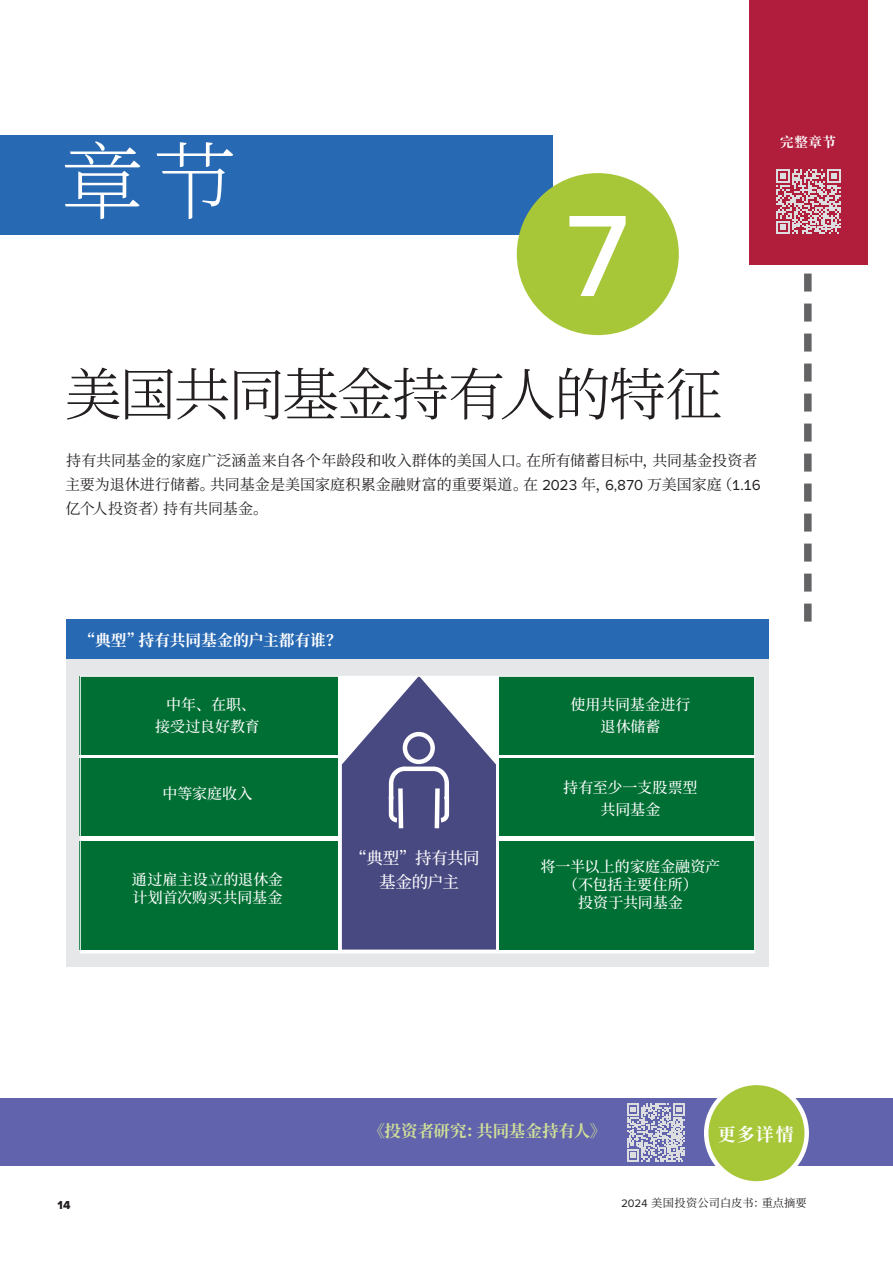
<style>
.page{position:relative;width:893px;height:1263px;background:#fff}
.page>*{position:absolute;margin:0;border:0;box-sizing:border-box;transform-origin:0 0}
.t1{font:500 120px "Proxima Nova";color:#fff}
.t2{font:200 84px "Source Han Serif CN";color:#fff}
.t3{font:300 57px "Source Han Serif CN";letter-spacing:-.04em;color:#231f20}
.t4{font:700 18px "Source Han Serif CN";color:#fff}
.t5{font:700 16.5px "Source Han Serif CN";color:#d0df98}
.t6{font:500 16.5px/24px "Source Han Serif CN";letter-spacing:-.025em;color:#fff;text-align:center}
.t7{font:700 15.75px "Source Han Serif CN";letter-spacing:-.005em;color:#fff}
.t8{font:15px/24px "Source Han Serif CN";letter-spacing:.005em;color:#231f20}
.t9{font:500 15px/22.5px "Source Han Serif CN";color:#fff;text-align:center}
.t10{font:700 13.5px "Source Han Serif CN";color:#fff}
.t11{font:12px "Proxima Nova Extrabld";color:#231f20}
.t12{font:11.25px "Source Han Serif CN";letter-spacing:.005em;color:#231f20}
.s1{font-family:"Proxima Nova"}
</style>
<div class="page">
<div style="left:0;top:136px;width:553px;height:99px;background:#2869b3"></div>
<div style="left:517px;top:173px;width:162px;height:162px;background:#a7c738;border-radius:50%"></div>
<div style="left:749px;top:64px;width:118px;height:201px;background:#b01e3c"></div>
<div style="left:0;top:1099px;width:893px;height:67px;background:#6163ad"></div>
<div style="left:706px;top:1083px;width:101px;height:100px;background:#a7c738;border-radius:50%"></div>
<div style="left:704px;top:1081px;width:105px;height:105px;border:4px solid #fff;border-radius:50%"></div>
<div style="left:66px;top:619px;width:702px;height:41px;background:#2869b3"></div>
<div style="left:66px;top:660px;width:702px;height:307px;background:#e6e7e9"></div>
<svg style="left:82px;top:678px;width:671px;height:273px;fill:#fff"></svg>
<div style="left:500px;top:676px;width:255px;height:78px;background:#006f34"></div>
<div style="left:80px;top:676px;width:258px;height:78px;background:#006f34"></div>
<div style="left:500px;top:758px;width:255px;height:78px;background:#006f34"></div>
<div style="left:80px;top:758px;width:258px;height:78px;background:#006f34"></div>
<div style="left:500px;top:841px;width:255px;height:108px;background:#006f34"></div>
<div style="left:80px;top:841px;width:258px;height:108px;background:#006f34"></div>
<svg style="left:342px;top:678px;width:154px;height:271px"></svg>
<div style="left:80px;top:676px;width:675px;height:277px;border:1px solid #fff"></div>
<svg style="left:627px;top:1103px;width:58px;height:58px"></svg>
<svg style="left:776px;top:169px;width:65px;height:453px"></svg>
<div style="left:749px;top:0;width:118px;height:77px;background:#b11e3d"></div>
<p class="t2" style="left:60px;top:135px;width:178px">章节</p>
<p class="t1" style="left:561px;top:167px;width:74px">7</p>
<p class="t10" style="left:780px;top:134px;width:57px">完整章节</p>
<p class="t3" style="left:65px;top:362px;width:659px">美国共同基金持有人的特征</p>
<p class="t8" style="left:65px;top:449px;width:697px">持有共同基金的家庭广泛涵盖来自各个年龄段和收入群体的美国人口。在所有储蓄目标中，共同基金投资者主要为退休进行储蓄。共同基金是美国家庭积累金融财富的重要渠道。在 <span class="s1">2023</span> 年，<span class="s1">6,870</span> 万美国家庭（<span class="s1">1.16</span>亿个人投资者）持有共同基金。</p>
<p class="t7" style="left:80px;top:632px;width:263px">“典型”持有共同基金的户主都有谁？</p>
<p class="t9" style="left:155px;top:693px;width:106px">中年、在职、接受过良好教育</p>
<p class="t9" style="left:162px;top:782px;width:92px">中等家庭收入</p>
<p class="t9" style="left:132px;top:871px;width:152px;line-height:18px;text-align:left">通过雇主设立的退休金计划首次购买共同基金</p>
<p class="t9" style="left:570px;top:693px;width:122px">使用共同基金进行退休储蓄</p>
<p class="t9" style="left:563px;top:776px;width:136px">持有至少一支股票型共同基金</p>
<p class="t6" style="left:350px;top:846px;width:131px">“典型”持有共同基金的户主</p>
<p class="t9" style="left:541px;top:857px;width:181px;line-height:18px">将一半以上的家庭金融资产（不包括主要住所）<br>投资于共同基金</p>
<p class="t5" style="left:368px;top:1122px;width:240px">《投资者研究：共同基金持有人》</p>
<p class="t4" style="left:718px;top:1124px;width:77px">更多详情</p>
<p class="t11" style="left:57px;top:1196px;width:15px">14</p>
<p class="t12" style="left:621px;top:1197px;width:187px"><span class="s1">2024</span> 美国投资公司白皮书：重点摘要</p>
</div>
